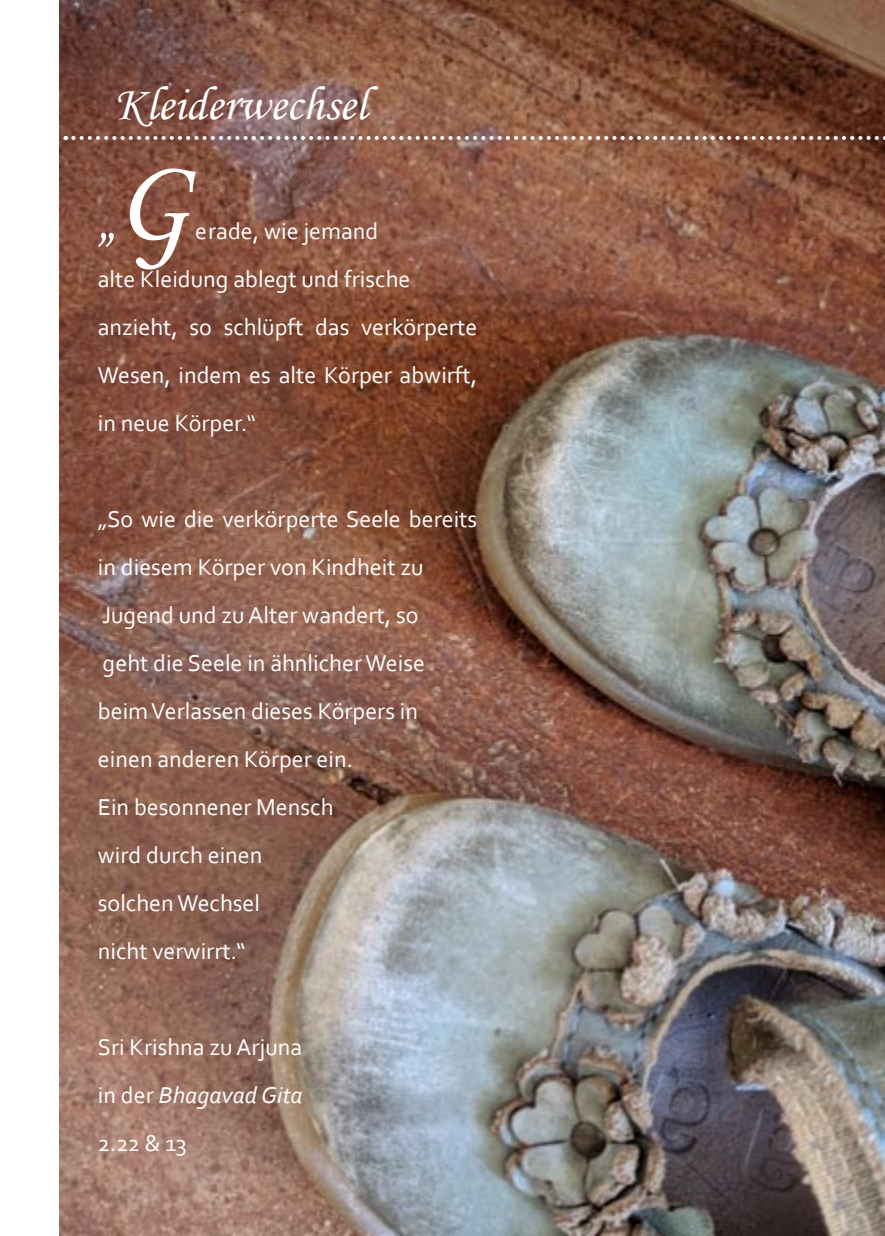
<style>
.page{position:relative;width:885px;height:1236px;background:#fff}
.page>*{position:absolute;margin:0;border:0;box-sizing:border-box;transform-origin:0 0}
.t1{font:60px "Monotype Corsiva";color:#fff}
.t2{font:48px "Monotype Corsiva";color:#fff}
.t3{font:24px/48px "Corbel";color:#fff}
.s1{font-size:120px}
.s2{font-style:italic}
</style>
<div class="page">
<img style="left:60px;top:0;width:824px;height:1236px">
<svg style="left:73px;top:136px;width:812px;height:4px"></svg>
<h2 class="t2" style="left:114px;top:75px;width:254px">Kleiderwechsel</h2>
<h1 class="t1" style="left:98px;top:184px;width:93px">„<span class="s1">G</span></h1>
<p class="t3" style="left:98px;top:206px;width:381px;text-indent:97px">erade, wie jemand<br>alte Kleidung ablegt und frische anzieht, so schlüpft das verkörperte<br>Wesen, indem es alte Körper abwirft, in neue Körper.“</p>
<p class="t3" style="left:98px;top:494px;width:381px">„So wie die verkörperte Seele bereits in diesem Körper von Kindheit zu<br>Jugend und zu Alter wandert, so<br>geht die Seele in ähnlicher Weise<br>beim Verlassen dieses Körpers in einen anderen Körper ein.<br>Ein besonnener Mensch<br>wird durch einen<br>solchen Wechsel<br>nicht verwirrt.“</p>
<p class="t3" style="left:98px;top:1022px;width:206px;text-align:justify">Sri Krishna zu Arjuna in der <span class="s2">Bhagavad Gita </span>2.22 &amp; 13</p>
</div>
